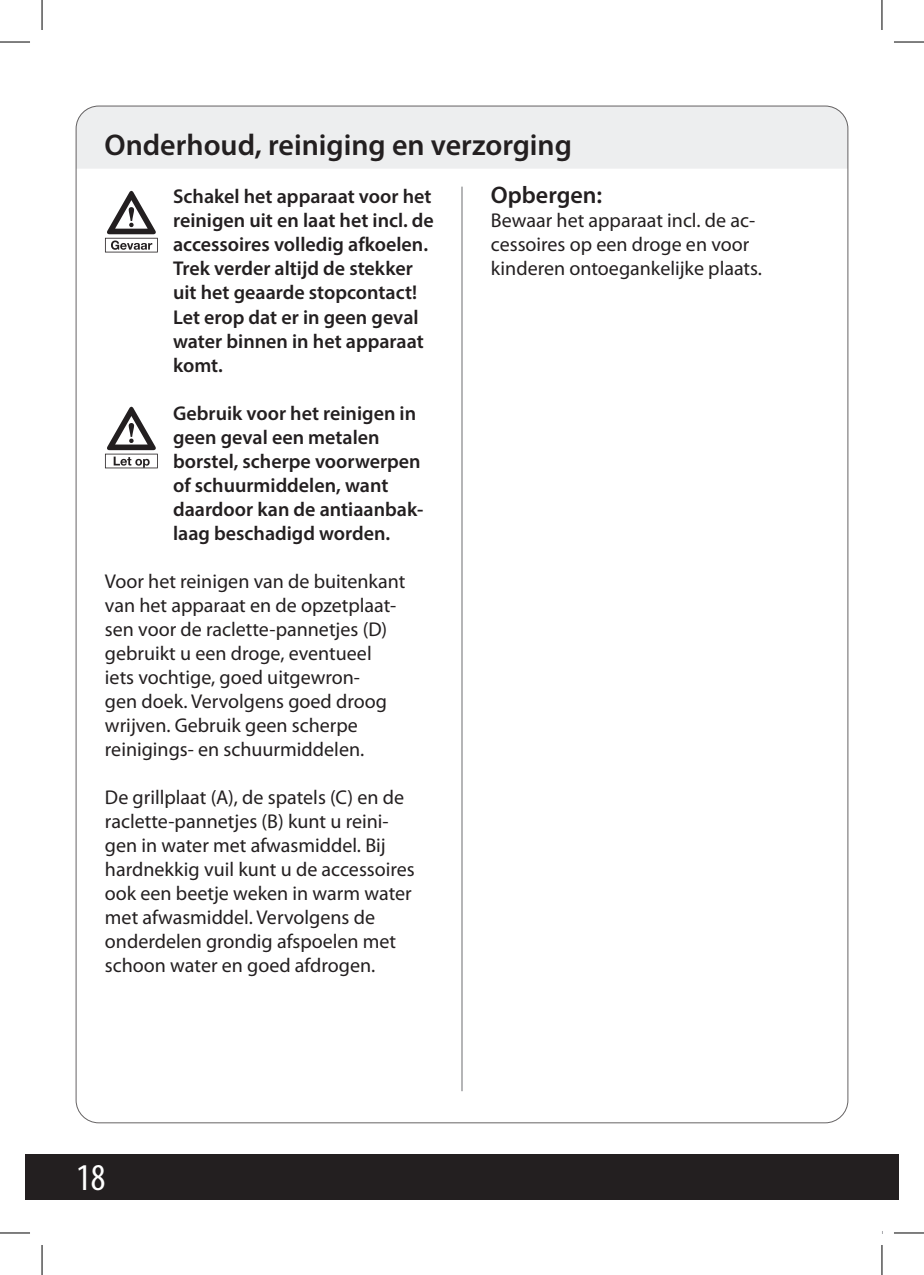
<style>
.page{position:relative;width:924px;height:1275px;background:#fff}
.page>*{position:absolute;margin:0;border:0;box-sizing:border-box;transform-origin:0 0}
.t1{font:condensed 38px "Myriad Pro";color:#fff}
.t2{font:600 30px "Myriad Pro";color:#231f20}
.t3{font:600 24px "Myriad Pro";color:#231f20}
.t4{font:20px/24px "Myriad Pro";color:#231f20}
.t5{font:600 20px/24px "Myriad Pro";color:#231f20}
</style>
<div class="page">
<div style="left:76px;top:107px;width:771px;height:62px;background:#edeeef"></div>
<hr style="left:461px;top:187px;width:1px;height:904px;background:#6c6d70">
<div style="left:25px;top:1154px;width:873px;height:45px;background:#231f20"></div>
<svg style="left:105px;top:191px;width:53px;height:61px"></svg>
<svg style="left:105px;top:407px;width:53px;height:61px"></svg>
<hr style="left:0;top:42px;width:30px;height:1px;background:#000">
<hr style="left:893px;top:42px;width:30px;height:1px;background:#000">
<hr style="left:0;top:1232px;width:30px;height:1px;background:#000">
<hr style="left:893px;top:1232px;width:30px;height:1px;background:#000">
<hr style="left:42px;top:0;width:1px;height:30px;background:#000">
<hr style="left:42px;top:1245px;width:1px;height:30px;background:#000">
<hr style="left:881px;top:0;width:1px;height:30px;background:#000">
<hr style="left:881px;top:1245px;width:1px;height:30px;background:#000">
<h2 class="t2" style="left:104px;top:126px;width:469px">Onderhoud, reiniging en verzorging</h2>
<p class="t5" style="left:173px;top:184px;width:262px">Schakel het apparaat voor het reinigen uit en laat het incl. de accessoires volledig afkoelen.<br>Trek verder altijd de stekker uit het geaarde stopcontact!<br>Let erop dat er in geen geval water binnen in het apparaat komt.</p>
<p class="t5" style="left:173px;top:400px;width:252px">Gebruik voor het reinigen in geen geval een metalen borstel, scherpe voorwerpen of schuurmiddelen, want daardoor kan de antiaanbak&shy;laag beschadigd worden.</p>
<p class="t4" style="left:105px;top:569px;width:302px">Voor het reinigen van de buitenkant van het apparaat en de opzetplaat&shy;sen voor de raclette-pannetjes (D) gebruikt u een droge, eventueel iets vochtige, goed uitgewron-<br>gen doek. Vervolgens goed droog wrijven. Gebruik geen scherpe reinigings- en schuurmiddelen.</p>
<p class="t4" style="left:105px;top:785px;width:311px">De grillplaat (A), de spatels (C) en de raclette-pannetjes (B) kunt u reini&shy;gen in water met afwasmiddel. Bij hardnekkig vuil kunt u de accessoires ook een beetje weken in warm water met afwasmiddel. Vervolgens de onderdelen grondig afspoelen met schoon water en goed afdrogen.</p>
<p class="t3" style="left:490px;top:180px;width:113px">Opbergen:</p>
<p class="t4" style="left:490px;top:209px;width:272px">Bewaar het apparaat incl. de ac&shy;cessoires op een droge en voor kinderen ontoegankelijke plaats.</p>
<h1 class="t1" style="left:76px;top:1154px;width:31px">18</h1>
</div>
